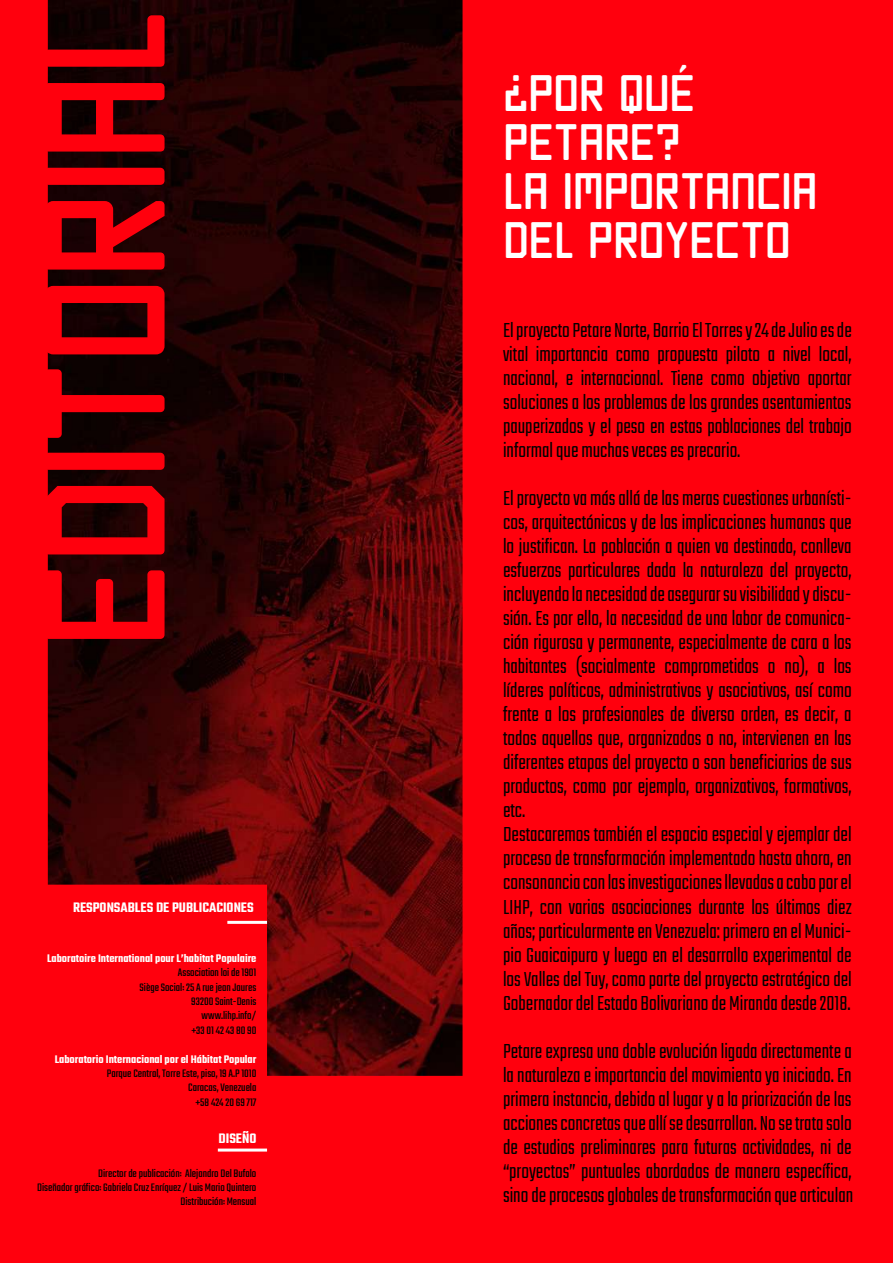
<style>
.page{position:relative;width:893px;height:1263px;background:#ff000d}
.page>*{position:absolute;margin:0;border:0;box-sizing:border-box;transform-origin:0 0}
.t1{font:137.1px "Jet Set";letter-spacing:-.025em;color:#ff000d}
.t2{font:40.95px/49.2px "Jet Set";letter-spacing:-.02em;color:#fff}
.t3{font:300 22.5px/24px "Teko";color:#000100;text-align:justify}
.t4{font:600 15px "Teko";color:#fff}
.t5{font:12px/14.4px "Teko";color:#000100;text-align:right}
.t6{font:600 12px "Teko";color:#fff}
</style>
<div class="page">
<img style="left:48px;top:0;width:415px;height:1076px">
<hr style="left:218px;top:1148px;width:49px;height:3px;background:#fff">
<hr style="left:227px;top:921px;width:40px;height:3px;background:#fff">
<h1 class="t1" style="left:7px;top:649px;width:642px;rotate:-90deg">EDITORIAL</h1>
<p class="t4" style="left:73px;top:898px;width:182px">RESPONSABLES DE PUBLICACIONES</p>
<p class="t6" style="left:47px;top:951px;width:211px">Laboratoire International pour L’habitat Populaire</p>
<p class="t5" style="left:140px;top:966px;width:118px">Association loi de 1901<br>Siège Social: 25 A rue jean Jaures<br>93200 Saint-Denis www.lihp.info/<br>+33 01 42 43 80 90</p>
<p class="t6" style="left:55px;top:1051px;width:203px">Laboratorio Internacional por el Hábitat Popular</p>
<p class="t5" style="left:107px;top:1066px;width:151px">Parque Central, Torre Este, piso, 19 A.P 1010<br>Caracas, Venezuela<br>+58 424 20 69 717</p>
<p class="t4" style="left:218px;top:1129px;width:39px">DISEÑO</p>
<p class="t5" style="left:37px;top:1166px;width:221px">Director de publicación: Alejandro Del Bufalo<br>Diseñador gráfico: Gabriela Cruz Enríquez / Luis Mario Quintero</p>
<p class="t5" style="left:181px;top:1194px;width:77px">Distribución: Mensual</p>
<h2 class="t2" style="left:503px;top:67px;width:316px">¿POR QUÉ<br>PETARE?<br>LA IMPORTANCIA<br>DEL PROYECTO</h2>
<p class="t3" style="left:503px;top:320px;width:350px">El proyecto Petare Norte, Barrio El Torres y 24 de Julio es de vital importancia como propuesta piloto a nivel local, nacional, e internacional. Tiene como objetivo aportar soluciones a los problemas de los grandes asentamientos pauperizados y el peso en estas poblaciones del trabajo informal que muchas veces es precario.</p>
<p class="t3" style="left:503px;top:488px;width:350px;text-align:left">El proyecto va más allá de las meras cuestiones urbanísti&shy;cos, arquitectónicos y de las implicaciones humanas que lo justifican. La población a quien va destinado, conlleva esfuerzos particulares dada la naturaleza del proyecto, incluyendo la necesidad de asegurar su visibilidad y discu&shy;sión. Es por ello, la necesidad de una labor de comunica&shy;ción rigurosa y permanente, especialmente de cara a los habitantes (socialmente comprometidos o no), a los líderes políticos, administrativos y asociativos, así como frente a los profesionales de diverso orden, es decir, a todos aquellos que, organizados o no, intervienen en las diferentes etapas del proyecto o son beneficiarios de sus productos, como por ejemplo, organizativos, formativos, etc.<br>Destacaremos también el espacio especial y ejemplar del proceso de transformación implementado hasta ahora, en consonancia con las investigaciones llevadas a cabo por el LIHP, con varias asociaciones durante los últimos diez años; particularmente en Venezuela: primero en el Munici&shy;pio Guaicaipuro y luego en el desarrollo experimental de los Valles del Tuy, como parte del proyecto estratégico del Gobernador del Estado Bolivariano de Miranda desde 2018.</p>
<p class="t3" style="left:503px;top:1040px;width:352px">Petare expresa una doble evolución ligada directamente a la naturaleza e importancia del movimiento ya iniciado. En primera instancia, debido al lugar y a la priorización de las acciones concretas que allí se desarrollan. No se trata solo de estudios preliminares para futuras actividades, ni de “proyectos” puntuales abordados de manera específica, sino de procesos globales de transformación que articulan</p>
</div>
